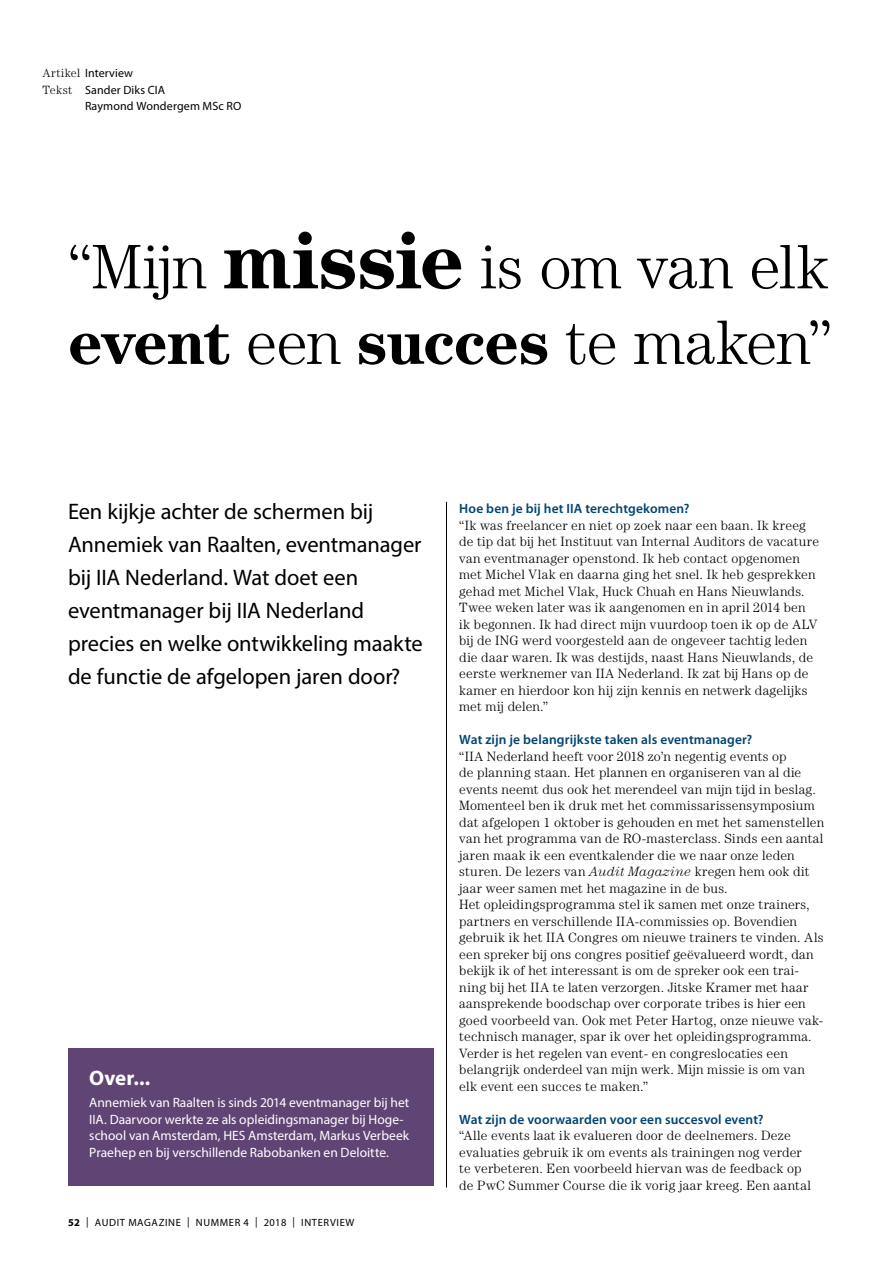
<style>
.page{position:relative;width:893px;height:1263px;background:#fff}
.page>*{position:absolute;margin:0;border:0;box-sizing:border-box;transform-origin:0 0}
.t1{font:300 63px/75.6px "Century LT";letter-spacing:-.005em;color:#000}
.t2{font:22.5px/33px "Myriad Pro";letter-spacing:-.005em;color:#000}
.t3{font:700 21px "Myriad Pro";color:#fff}
.t4{font:300 13.5px/16.5px "Century LT";letter-spacing:.015em;color:#000}
.t5{font:13.5px/16.5px "Myriad Pro";color:#fff}
.t6{font:600 13.5px "Myriad Pro";letter-spacing:.01em;color:#004371}
.t7{font:12px "Myriad Pro";letter-spacing:.015em;color:#000}
.t8{font:10.5px "Myriad Pro";letter-spacing:.06em;color:#000}
.s1{font-family:"Century LT";font-weight:300}
.s2{font-weight:700;font-size:81px}
.s3{font-weight:700}
.s4{font-style:italic}
</style>
<div class="page">
<hr style="left:446px;top:502px;width:1px;height:685px;background:#000">
<div style="left:68px;top:1048px;width:366px;height:138px;background:#604473"></div>
<p class="t7" style="left:43px;top:66px;width:92px"><span class="s1">Artikel</span> Interview</p>
<p class="t7" style="left:43px;top:82px;width:124px"><span class="s1">Tekst</span> Sander Diks CIA</p>
<p class="t7" style="left:85px;top:99px;width:158px">Raymond Wondergem MSc RO</p>
<h1 class="t1" style="left:68px;top:228px;width:765px">“Mijn <span class="s2">missie</span> is om van elk <span class="s3">event</span> een <span class="s3">succes</span> te maken”</h1>
<h2 class="t2" style="left:68px;top:494px;width:356px">Een kijkje achter de schermen bij Annemiek van Raalten, eventmanager bij IIA Nederland. Wat doet een eventmanager bij IIA Nederland precies en welke ontwikkeling maakte de functie de afgelopen jaren door?</h2>
<h3 class="t3" style="left:89px;top:1064px;width:62px">Over...</h3>
<p class="t5" style="left:89px;top:1094px;width:322px">Annemiek van Raalten is sinds 2014 eventmanager bij het IIA. Daarvoor werkte ze als opleidingsmanager bij Hoge&shy;school van Amsterdam, HES Amsterdam, Markus Verbeek Praehep en bij verschillende Rabobanken en Deloitte.</p>
<p class="t8" style="left:68px;top:1216px;width:288px"><span class="s3">52</span> | AUDIT MAGAZINE | NUMMER 4 | 2018 | INTERVIEW</p>
<p class="t6" style="left:459px;top:500px;width:232px">Hoe ben je bij het IIA terechtgekomen?</p>
<p class="t4" style="left:459px;top:516px;width:361px">“Ik was freelancer en niet op zoek naar een baan. Ik kreeg de tip dat bij het Instituut van Internal Auditors de vacature van eventmanager openstond. Ik heb contact opgenomen met Michel Vlak en daarna ging het snel. Ik heb gesprekken gehad met Michel Vlak, Huck Chuah en Hans Nieuwlands.<br>Twee weken later was ik aangenomen en in april 2014 ben ik begonnen. Ik had direct mijn vuurdoop toen ik op de ALV bij de ING werd voorgesteld aan de ongeveer tachtig leden die daar waren. Ik was destijds, naast Hans Nieuwlands, de eerste werknemer van IIA Nederland. Ik zat bij Hans op de kamer en hierdoor kon hij zijn kennis en netwerk dagelijks met mij delen.”</p>
<p class="t6" style="left:459px;top:731px;width:295px">Wat zijn je belangrijkste taken als eventmanager?</p>
<p class="t4" style="left:459px;top:747px;width:367px">“IIA Nederland heeft voor 2018 zo’n negentig events op<br>de planning staan. Het plannen en organiseren van al die events neemt dus ook het merendeel van mijn tijd in beslag.<br>Momenteel ben ik druk met het commissarissensymposium dat afgelopen 1 oktober is gehouden en met het samenstellen van het programma van de RO-masterclass. Sinds een aantal jaren maak ik een eventkalender die we naar onze leden sturen. De lezers van <span class="s4">Audit Magazine</span> kregen hem ook dit jaar weer samen met het magazine in de bus.<br>Het opleidingsprogramma stel ik samen met onze trainers, partners en verschillende IIA-commissies op. Bovendien gebruik ik het IIA Congres om nieuwe trainers te vinden. Als een spreker bij ons congres positief geëvalueerd wordt, dan bekijk ik of het interessant is om de spreker ook een trai&shy;ning bij het IIA te laten verzorgen. Jitske Kramer met haar aansprekende boodschap over corporate tribes is hier een goed voorbeeld van. Ook met Peter Hartog, onze nieuwe vak&shy;technisch manager, spar ik over het opleidingsprogramma.<br>Verder is het regelen van event- en congreslocaties een belangrijk onderdeel van mijn werk. Mijn missie is om van elk event een succes te maken.”</p>
<p class="t6" style="left:459px;top:1110px;width:306px">Wat zijn de voorwaarden voor een succesvol event?</p>
<p class="t4" style="left:459px;top:1127px;width:353px">“Alle events laat ik evalueren door de deelnemers. Deze evaluaties gebruik ik om events als trainingen nog verder te verbeteren. Een voorbeeld hiervan was de feedback op de PwC Summer Course die ik vorig jaar kreeg. Een aantal</p>
</div>
